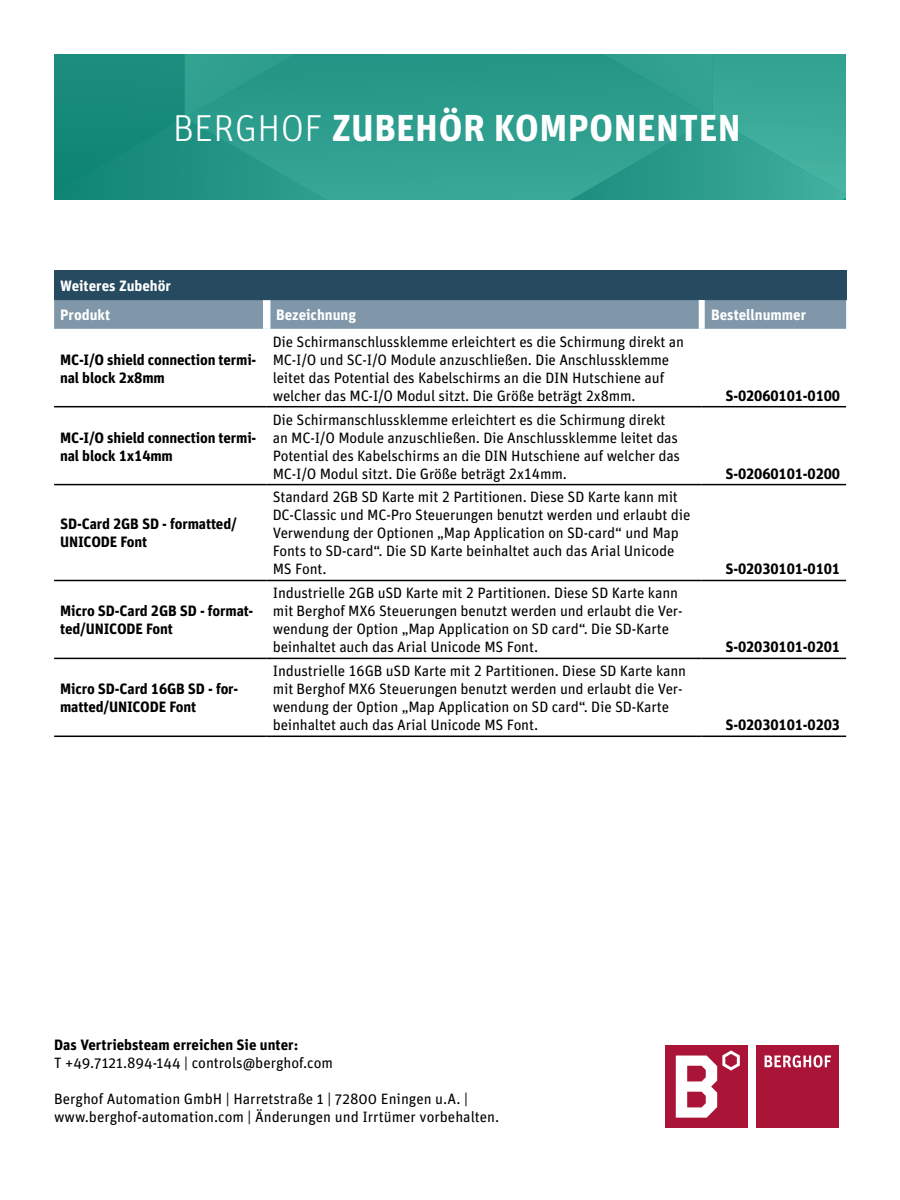
<style>
.page{position:relative;width:900px;height:1200px;background:#fff}
.page>*{position:absolute;margin:0;border:0;box-sizing:border-box;transform-origin:0 0}
.t1{font:700 37.5px "Unit Pro";letter-spacing:.01em;color:#fff}
.t2{font:15px/18px "Unit Pro";letter-spacing:-.01em;color:#000}
.t3{font:700 15px/18px "Unit Pro";letter-spacing:-.01em;color:#000}
.t4{font:700 15px "Unit Pro";color:#fff}
.s1{font-weight:300}
</style>
<div class="page">
<svg style="left:54px;top:54px;width:792px;height:145px;background:#2b9b8b"></svg>
<div style="left:665px;top:1045px;width:83px;height:83px;background:#aa1437"></div>
<svg style="left:676px;top:1050px;width:64px;height:68px"></svg>
<div style="left:756px;top:1045px;width:83px;height:83px;background:#aa1437"></div>
<svg style="left:765px;top:1055px;width:66px;height:12px"></svg>
<div style="left:54px;top:270px;width:792px;height:30px;background:#264a5f"></div>
<svg style="left:54px;top:300px;width:792px;height:29px;background:#7f97a9"></svg>
<div style="left:263px;top:300px;width:7px;height:29px;background:#fff"></div>
<hr style="left:54px;top:406px;width:213px;height:1px;background:#000">
<hr style="left:267px;top:406px;width:435px;height:1px;background:#000">
<hr style="left:702px;top:406px;width:144px;height:1px;background:#000">
<hr style="left:54px;top:484px;width:213px;height:1px;background:#000">
<hr style="left:267px;top:484px;width:435px;height:1px;background:#000">
<hr style="left:702px;top:484px;width:144px;height:1px;background:#000">
<hr style="left:54px;top:580px;width:213px;height:1px;background:#000">
<hr style="left:267px;top:580px;width:435px;height:1px;background:#000">
<hr style="left:702px;top:580px;width:144px;height:1px;background:#000">
<hr style="left:54px;top:658px;width:213px;height:1px;background:#000">
<hr style="left:267px;top:658px;width:435px;height:1px;background:#000">
<hr style="left:702px;top:658px;width:144px;height:1px;background:#000">
<hr style="left:54px;top:736px;width:213px;height:1px;background:#000">
<hr style="left:267px;top:736px;width:435px;height:1px;background:#000">
<hr style="left:702px;top:736px;width:144px;height:1px;background:#000">
<div style="left:699px;top:300px;width:6px;height:29px;background:#fff"></div>
<p class="t1" style="left:173px;top:101px;width:569px"><span class="s1">BERGHOF</span> ZUBEHÖR KOMPONENTEN</p>
<p class="t4" style="left:60px;top:275px;width:112px">Weiteres Zubehör</p>
<p class="t4" style="left:60px;top:304px;width:52px">Produkt</p>
<p class="t4" style="left:276px;top:304px;width:81px">Bezeichnung</p>
<p class="t4" style="left:711px;top:304px;width:97px">Bestellnummer</p>
<p class="t3" style="left:60px;top:350px;width:198px">MC-I/O shield connection termi&shy;nal block 2x8mm</p>
<p class="t2" style="left:273px;top:332px;width:413px">Die Schirmanschlussklemme erleichtert es die Schirmung direkt an MC-I/O und SC-I/O Module anzuschließen. Die Anschlussklemme leitet das Potential des Kabelschirms an die DIN Hutschiene auf welcher das MC-I/O Modul sitzt. Die Größe beträgt 2x8mm.</p>
<p class="t3" style="left:725px;top:386px;width:116px">S-02060101-0100</p>
<p class="t3" style="left:60px;top:427px;width:198px">MC-I/O shield connection termi&shy;nal block 1x14mm</p>
<p class="t3" style="left:60px;top:514px;width:178px">SD-Card 2GB SD - formatted/<br>UNICODE Font</p>
<p class="t3" style="left:60px;top:601px;width:195px">Micro SD-Card 2GB SD - format&shy;ted/UNICODE Font</p>
<p class="t3" style="left:60px;top:679px;width:180px">Micro SD-Card 16GB SD - for&shy;matted/UNICODE Font</p>
<p class="t2" style="left:273px;top:410px;width:409px">Die Schirmanschlussklemme erleichtert es die Schirmung direkt an MC-I/O Module anzuschließen. Die Anschlussklemme leitet das Potential des Kabelschirms an die DIN Hutschiene auf welcher das MC-I/O Modul sitzt. Die Größe beträgt 2x14mm.</p>
<p class="t2" style="left:273px;top:488px;width:419px">Standard 2GB SD Karte mit 2 Partitionen. Diese SD Karte kann mit DC-Classic und MC-Pro Steuerungen benutzt werden und erlaubt die Verwendung der Optionen „Map Application on SD-card“ und Map Fonts to SD-card“. Die SD Karte beinhaltet auch das Arial Unicode MS Font.</p>
<p class="t2" style="left:273px;top:583px;width:411px">Industrielle 2GB uSD Karte mit 2 Partitionen. Diese SD Karte kann mit Berghof MX6 Steuerungen benutzt werden und erlaubt die Ver&shy;wendung der Option „Map Application on SD card“. Die SD-Karte beinhaltet auch das Arial Unicode MS Font.</p>
<p class="t2" style="left:273px;top:661px;width:415px">Industrielle 16GB uSD Karte mit 2 Partitionen. Diese SD Karte kann mit Berghof MX6 Steuerungen benutzt werden und erlaubt die Ver&shy;wendung der Option „Map Application on SD card“. Die SD-Karte beinhaltet auch das Arial Unicode MS Font.</p>
<p class="t3" style="left:725px;top:463px;width:116px">S-02060101-0200</p>
<p class="t3" style="left:725px;top:559px;width:116px">S-02030101-0101</p>
<p class="t3" style="left:725px;top:637px;width:116px">S-02030101-0201</p>
<p class="t3" style="left:725px;top:715px;width:116px">S-02030101-0203</p>
<p class="t3" style="left:54px;top:1035px;width:246px">Das Vertriebsteam erreichen Sie unter:</p>
<p class="t2" style="left:54px;top:1053px;width:280px">T +49.7121.894-144 | controls@berghof.com</p>
<p class="t2" style="left:54px;top:1089px;width:447px">Berghof Automation GmbH | Harretstraße 1 | 72800 Eningen u.A. | www.berghof-automation.com | Änderungen und Irrtümer vorbehalten.</p>
</div>
